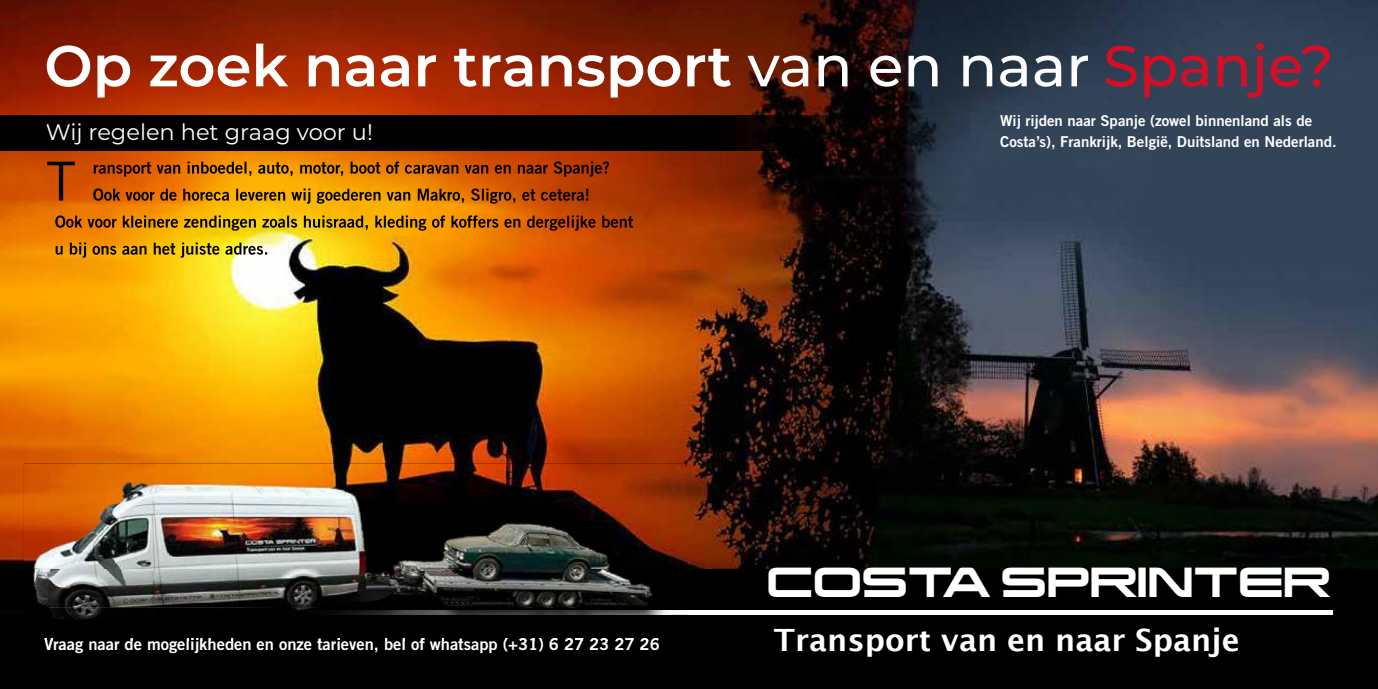
<style>
.page{position:relative;width:1378px;height:689px;background:#fff}
.page>*{position:absolute;margin:0;border:0;box-sizing:border-box;transform-origin:0 0}
.t1{font:600 57.6px "Montserrat";color:#fff}
.t2{font:36.9px "Korataki";color:#fff}
.t3{font:600 30.75px "Lucida Sans";color:#fff}
.t4{font:22.5px "Montserrat";color:#fff}
.t5{font:16.5px "Trade Gothic LT Std Bd 2";color:#fff}
.t6{font:15px/20.2px "Trade Gothic LT Std Bd 2";color:#fff}
.s1{font-weight:500}
.s2{font-weight:500;color:#d60d25}
</style>
<div class="page">
<img style="left:0;top:0;width:689px;height:569px">
<img style="left:47px;top:162px;width:29px;height:39px">
<img style="left:94px;top:161px;width:516px;height:16px">
<img style="left:93px;top:188px;width:497px;height:16px">
<img style="left:55px;top:215px;width:578px;height:16px">
<img style="left:56px;top:242px;width:211px;height:16px">
<div style="left:0;top:116px;width:689px;height:35px;background:#000"></div>
<div style="left:0;top:607px;width:689px;height:82px;background:#000"></div>
<img style="left:44px;top:638px;width:615px;height:3px">
<img style="left:24px;top:463px;width:665px;height:144px">
<img style="left:671px;top:610px;width:18px;height:5px">
<img style="left:38px;top:486px;width:633px;height:134px">
<img style="left:38px;top:610px;width:633px;height:5px">
<svg style="left:689px;top:0;width:689px;height:607px;background:#332a2b"></svg>
<div style="left:689px;top:607px;width:689px;height:82px;background:#000"></div>
<div style="left:713px;top:610px;width:619px;height:5px;background:#fff"></div>
<img style="left:689px;top:569px;width:1px;height:38px">
<img style="left:689px;top:610px;width:24px;height:5px">
<h1 class="t1" style="left:44px;top:25px;width:1291px">Op zoek naar transport <span class="s1">van en naar</span> <span class="s2">Spanje?</span></h1>
<p class="t6" style="left:1000px;top:111px;width:338px">Wij rijden naar Spanje (zowel binnenland als de<br>Costa’s), Frankrijk, België, Duitsland en Nederland.</p>
<h3 class="t4" style="left:46px;top:116px;width:328px">Wij regelen het graag voor u!</h3>
<h2 class="t2" style="left:767px;top:560px;width:565px">COSTA SPRINTER</h2>
<p class="t5" style="left:44px;top:634px;width:617px">Vraag naar de mogelijkheden en onze tarieven, bel of whatsapp (+31) 6 27 23 27 26</p>
<h3 class="t3" style="left:774px;top:622px;width:467px">Transport van en naar Spanje</h3>
</div>
